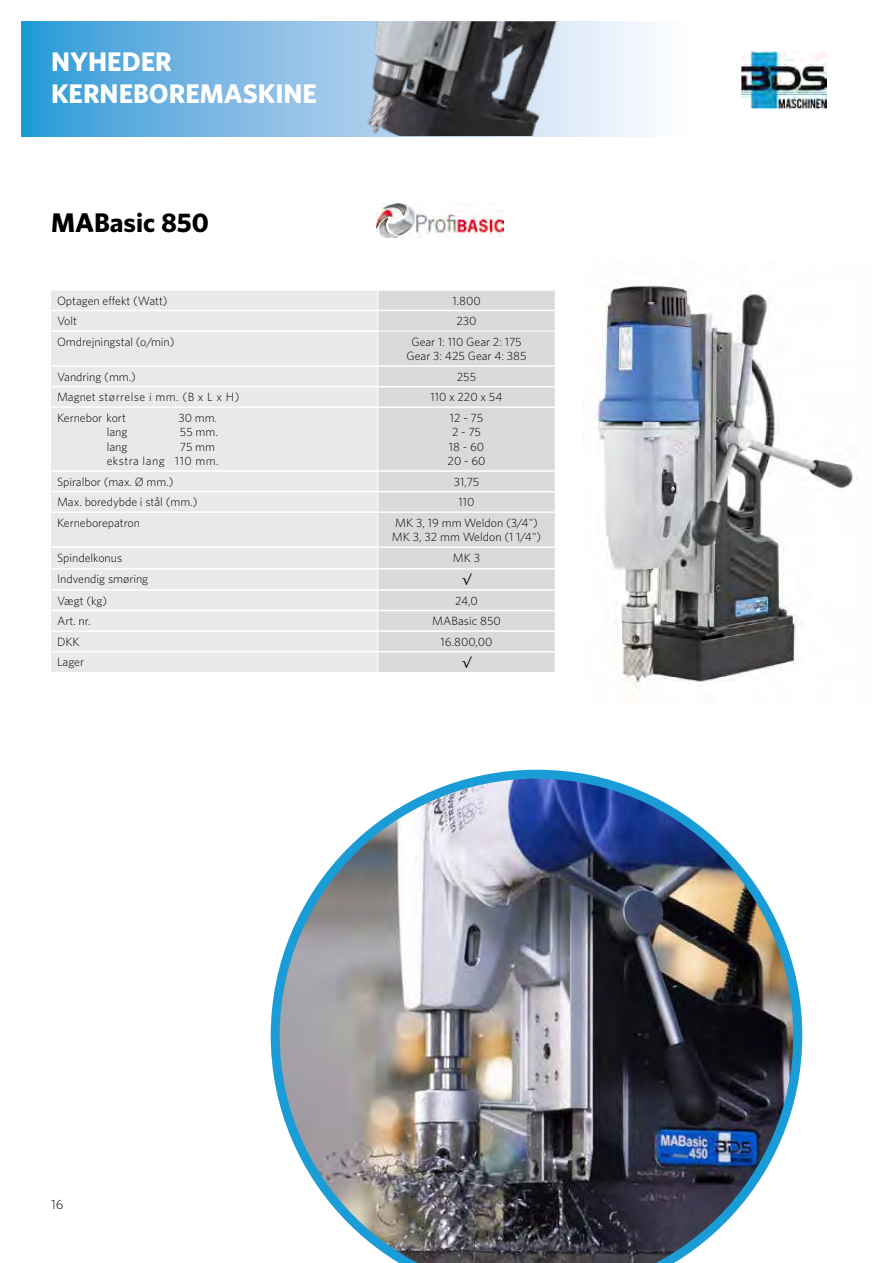
<style>
.page{position:relative;width:893px;height:1263px;background:#fff}
.page>*{position:absolute;margin:0;border:0;box-sizing:border-box;transform-origin:0 0}
.t1{font:700 27px/32.4px "Whitney";color:#fff}
.t2{font:700 27px "Whitney";color:#000}
.t3{font:300 13.5px "Whitney";color:#000}
.t4{font:300 12px/14.4px "Whitney";color:#000;text-align:center}
.t5{font:300 12px/14.4px "Whitney";letter-spacing:.04em;color:#000}
.t6{font:12px "Verdana";color:#000}
</style>
<div class="page">
<svg style="left:21px;top:21px;width:632px;height:116px;background:#74b7e3"></svg>
<img style="left:741px;top:51px;width:85px;height:58px">
<img style="left:327px;top:21px;width:290px;height:115px">
<img style="left:377px;top:203px;width:126px;height:35px">
<div style="left:51px;top:291px;width:326px;height:381px;background:#e9e9e9"></div>
<div style="left:378px;top:291px;width:177px;height:381px;background:#dadada"></div>
<hr style="left:377px;top:331px;width:179px;height:1px;background:#fff">
<hr style="left:51px;top:630px;width:327px;height:2px;background:#fff">
<hr style="left:51px;top:651px;width:327px;height:1px;background:#fff">
<hr style="left:378px;top:310px;width:177px;height:1px;background:#fff">
<hr style="left:378px;top:365px;width:177px;height:2px;background:#fff">
<hr style="left:378px;top:386px;width:177px;height:1px;background:#fff">
<hr style="left:378px;top:406px;width:177px;height:2px;background:#fff">
<hr style="left:378px;top:470px;width:177px;height:2px;background:#fff">
<hr style="left:378px;top:491px;width:177px;height:1px;background:#fff">
<hr style="left:378px;top:511px;width:177px;height:2px;background:#fff">
<hr style="left:378px;top:546px;width:177px;height:2px;background:#fff">
<hr style="left:378px;top:568px;width:177px;height:1px;background:#fff">
<hr style="left:378px;top:589px;width:177px;height:2px;background:#fff">
<hr style="left:378px;top:610px;width:177px;height:1px;background:#fff">
<hr style="left:378px;top:630px;width:177px;height:2px;background:#fff">
<hr style="left:378px;top:651px;width:177px;height:1px;background:#fff">
<hr style="left:51px;top:310px;width:327px;height:1px;background:#fff">
<hr style="left:51px;top:330px;width:326px;height:2px;background:#fff">
<hr style="left:51px;top:365px;width:327px;height:2px;background:#fff">
<hr style="left:51px;top:386px;width:327px;height:1px;background:#fff">
<hr style="left:51px;top:406px;width:327px;height:2px;background:#fff">
<hr style="left:51px;top:470px;width:327px;height:2px;background:#fff">
<hr style="left:51px;top:491px;width:327px;height:1px;background:#fff">
<hr style="left:51px;top:511px;width:327px;height:2px;background:#fff">
<hr style="left:51px;top:546px;width:327px;height:2px;background:#fff">
<hr style="left:51px;top:568px;width:327px;height:1px;background:#fff">
<hr style="left:51px;top:589px;width:327px;height:2px;background:#fff">
<hr style="left:51px;top:610px;width:327px;height:1px;background:#fff">
<img style="left:594px;top:283px;width:264px;height:406px">
<img style="left:271px;top:770px;width:531px;height:493px">
<h1 class="t1" style="left:51px;top:44px;width:268px">NYHEDER<br>KERNEBOREMASKINE</h1>
<h1 class="t2" style="left:51px;top:206px;width:160px">MABasic 850</h1>
<p class="t4" style="left:57px;top:293px;width:112px">Optagen effekt (Watt)</p>
<p class="t4" style="left:452px;top:293px;width:30px">1.800</p>
<p class="t4" style="left:57px;top:313px;width:22px">Volt</p>
<p class="t4" style="left:456px;top:313px;width:22px">230</p>
<p class="t4" style="left:57px;top:334px;width:119px">Omdrejningstal (o/min)</p>
<p class="t4" style="left:406px;top:334px;width:122px">Gear 1: 110 Gear 2: 175<br>Gear 3: 425 Gear 4: 385</p>
<p class="t4" style="left:57px;top:369px;width:80px">Vandring (mm.)</p>
<p class="t4" style="left:457px;top:369px;width:21px">255</p>
<p class="t5" style="left:57px;top:390px;width:184px">Magnet størrelse i mm. (B x L x H)</p>
<p class="t4" style="left:431px;top:390px;width:73px">110 x 220 x 54</p>
<p class="t4" style="left:57px;top:410px;width:70px">Kernebor kort</p>
<p class="t4" style="left:178px;top:410px;width:40px">30 mm.</p>
<p class="t4" style="left:107px;top:425px;width:22px">lang</p>
<p class="t4" style="left:180px;top:425px;width:39px">55 mm.</p>
<p class="t4" style="left:107px;top:439px;width:22px">lang</p>
<p class="t4" style="left:448px;top:410px;width:39px">12 - 75<br>2 - 75<br>18 - 60<br>20 - 60</p>
<p class="t5" style="left:107px;top:439px;width:114px;text-indent:73px">75 mm ekstra lang 110 mm.</p>
<p class="t4" style="left:57px;top:474px;width:118px">Spiralbor (max. Ø mm.)</p>
<p class="t4" style="left:454px;top:474px;width:27px">31,75</p>
<p class="t4" style="left:57px;top:495px;width:142px">Max. boredybde i stål (mm.)</p>
<p class="t4" style="left:459px;top:495px;width:17px">110</p>
<p class="t4" style="left:57px;top:515px;width:85px">Kerneborepatron</p>
<p class="t4" style="left:392px;top:515px;width:151px;text-align:left">MK 3, 19 mm Weldon (3/4")<br>MK 3, 32 mm Weldon (1 1/4")</p>
<p class="t4" style="left:57px;top:550px;width:67px">Spindelkonus</p>
<p class="t4" style="left:453px;top:551px;width:29px">MK 3</p>
<p class="t4" style="left:57px;top:572px;width:93px">Indvendig smøring</p>
<p class="t6" style="left:462px;top:571px;width:11px">√</p>
<p class="t4" style="left:57px;top:593px;width:52px">Vægt (kg)</p>
<p class="t4" style="left:455px;top:593px;width:24px">24,0</p>
<p class="t4" style="left:57px;top:613px;width:35px">Art. nr.</p>
<p class="t4" style="left:432px;top:613px;width:70px">MABasic 850</p>
<p class="t4" style="left:57px;top:634px;width:24px">DKK</p>
<p class="t4" style="left:441px;top:634px;width:54px">16.800,00</p>
<p class="t4" style="left:57px;top:655px;width:28px">Lager</p>
<p class="t6" style="left:462px;top:654px;width:11px">√</p>
<p class="t3" style="left:51px;top:1196px;width:14px">16</p>
</div>
